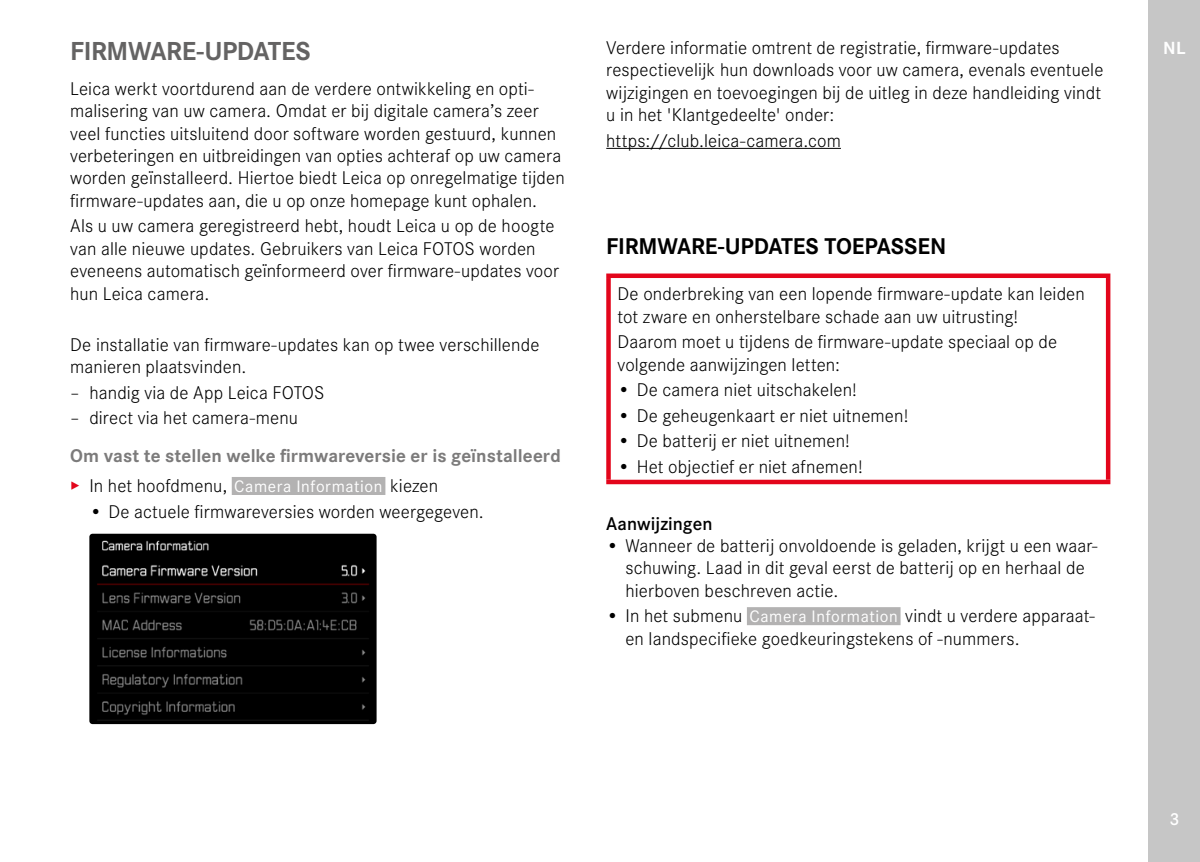
<style>
.page{position:relative;width:1200px;height:862px;background:#fff}
.page>*{position:absolute;margin:0;border:0;box-sizing:border-box;transform-origin:0 0}
.Heading____Chapter{font:700 27px "Corporate S";letter-spacing:-.015em;color:#646363}
.Heading____Heading_01_blind{font:700 23.62px "Corporate S";letter-spacing:-.01em;color:#000}
.Text____Body_Text{font:300 19.12px/22.3px "Corporate S";letter-spacing:.005em;color:#000}
.Text____Um_zu_zum_XXX{font:700 19.12px "Corporate S";letter-spacing:.005em;color:#7c7b7b}
.Heading____Note_Heading{font:600 19.12px "Corporate S";color:#000}
.t1{font:700 18.22px "Corporate S";color:#fff}
.t2{font:600 18px "Corporate S";color:#fff}
.s1{color:#e3051b}
.s2{font-weight:400;font-size:17.32px;color:#fff}
</style>
<div class="page">
<div style="left:1148px;top:0;width:51px;height:861px;background:#c6c6c6"></div>
<div style="left:232px;top:476px;width:153px;height:18px;background:#b3b2b2"></div>
<img style="left:89px;top:533px;width:287px;height:190px">
<hr style="left:606px;top:148px;width:234px;height:1px;background:#000">
<div style="left:746px;top:606px;width:154px;height:18px;background:#b3b2b2"></div>
<div style="left:606px;top:273px;width:504px;height:5px;background:#e3051b"></div>
<svg style="left:606px;top:278px;width:4px;height:201px"></svg>
<div style="left:1105px;top:278px;width:5px;height:201px;background:#e3051b"></div>
<div style="left:606px;top:479px;width:504px;height:5px;background:#e3051b"></div>
<p class="Heading____Chapter" style="left:70px;top:29px;width:242px">FIRMWARE-UPDATES</p>
<p class="Text____Body_Text" style="left:70px;top:76px;width:496px">Leica werkt voortdurend aan de verdere ontwikkeling en opti&shy;malisering van uw camera. Omdat er bij digitale camera’s zeer veel functies uitsluitend door software worden gestuurd, kunnen verbeteringen en uitbreidingen van opties achteraf op uw camera worden geïnstalleerd. Hiertoe biedt Leica op onregelmatige tijden firmware-updates aan, die u op onze homepage kunt ophalen.</p>
<p class="Text____Body_Text" style="left:70px;top:214px;width:490px">Als u uw camera geregistreerd hebt, houdt Leica u op de hoogte van alle nieuwe updates. Gebruikers van Leica FOTOS worden eveneens automatisch geïnformeerd over firmware-updates voor hun Leica camera.</p>
<p class="Text____Body_Text" style="left:70px;top:332px;width:470px">De installatie van firmware-updates kan op twee verschillende manieren plaatsvinden.</p>
<p class="Text____Body_Text" style="left:70px;top:380px;width:256px">– handig via de App Leica FOTOS</p>
<p class="Text____Body_Text" style="left:70px;top:405px;width:229px">– direct via het camera-menu</p>
<p class="Text____Um_zu_zum_XXX" style="left:70px;top:440px;width:492px">Om vast te stellen welke firmwareversie er is geïnstalleerd</p>
<p class="Text____Body_Text" style="left:70px;top:473px;width:369px"><span class="s1">▸</span> In het hoofdmenu, <span class="s2">Camera Information</span> kiezen</p>
<p class="Text____Body_Text" style="left:89px;top:499px;width:396px">• De actuele firmwareversies worden weergegeven.</p>
<p class="Text____Body_Text" style="left:606px;top:35px;width:498px">Verdere informatie omtrent de registratie, firmware-updates respectievelijk hun downloads voor uw camera, evenals eventuele wijzigingen en toevoegingen bij de uitleg in deze handleiding vindt u in het 'Klantgedeelte' onder:</p>
<p class="Text____Body_Text" style="left:606px;top:128px;width:236px">https://club.leica-camera.com</p>
<p class="Heading____Heading_01_blind" style="left:606px;top:228px;width:341px">FIRMWARE-UPDATES TOEPASSEN</p>
<p class="Text____Body_Text" style="left:617px;top:281px;width:469px">De onderbreking van een lopende firmware-update kan leiden tot zware en onherstelbare schade aan uw uitrusting!</p>
<p class="Text____Body_Text" style="left:617px;top:329px;width:441px">Daarom moet u tijdens de firmware-update speciaal op de volgende aanwijzingen letten:</p>
<p class="Text____Body_Text" style="left:617px;top:377px;width:241px">• De camera niet uitschakelen!</p>
<p class="Text____Body_Text" style="left:617px;top:403px;width:292px">• De geheugenkaart er niet uitnemen!</p>
<p class="Text____Body_Text" style="left:617px;top:428px;width:234px">• De batterij er niet uitnemen!</p>
<p class="Text____Body_Text" style="left:617px;top:454px;width:247px">• Het objectief er niet afnemen!</p>
<p class="Heading____Note_Heading" style="left:606px;top:508px;width:108px">Aanwijzingen</p>
<p class="Text____Body_Text" style="left:625px;top:533px;width:473px;text-indent:-19px">• Wanneer de batterij onvoldoende is geladen, krijgt u een waar&shy;schuwing. Laad in dit geval eerst de batterij op en herhaal de hierboven beschreven actie.</p>
<p class="Text____Body_Text" style="left:625px;top:603px;width:471px;text-indent:-19px">• In het submenu <span class="s2">Camera Information</span> vindt u verdere apparaat&shy;en landspecifieke goedkeuringstekens of -nummers.</p>
<p class="t1" style="left:1162px;top:34px;width:24px">NL</p>
<p class="t2" style="left:1168px;top:805px;width:11px">3</p>
</div>
